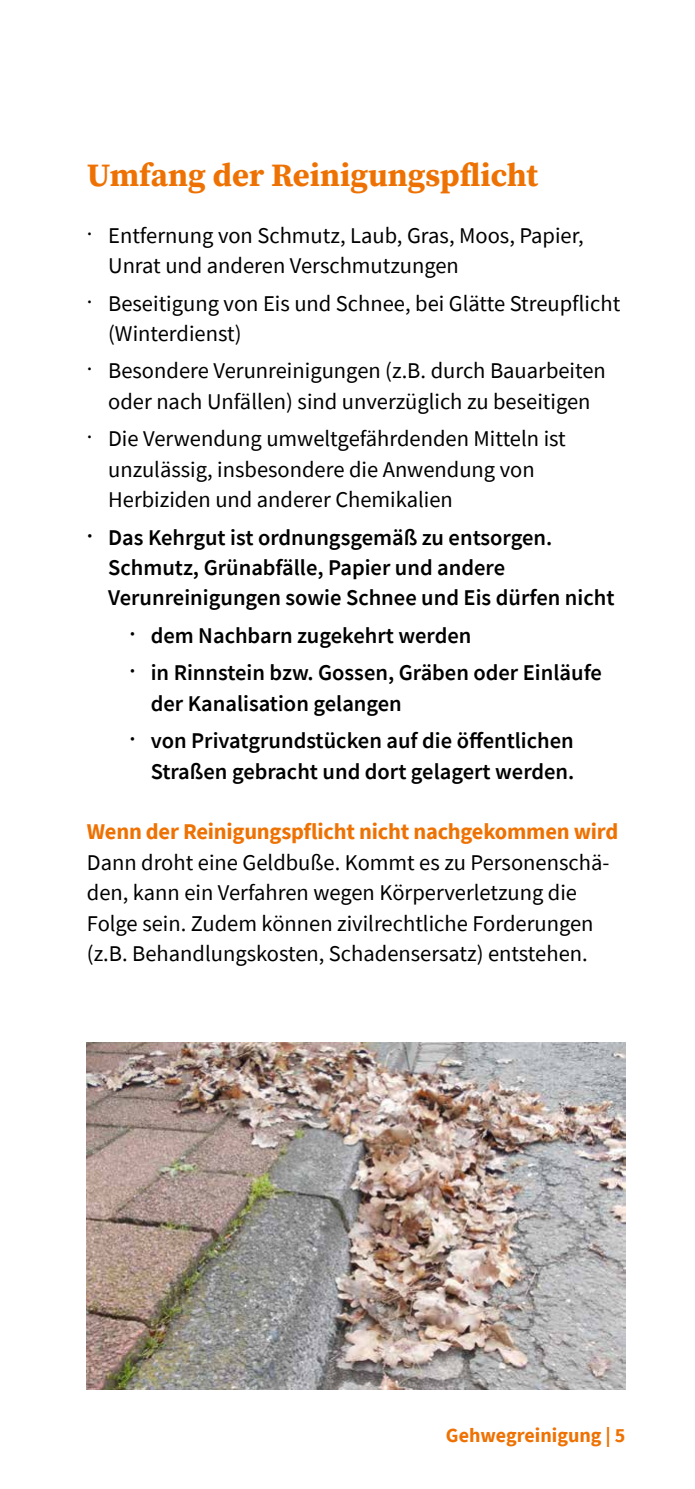
<style>
.page{position:relative;width:695px;height:1489px;background:#fff}
.page>*{position:absolute;margin:0;border:0;box-sizing:border-box;transform-origin:0 0}
.t1{font:700 32.5px "Source Serif Pro";color:#ee7203}
.t2{font:22.5px/30.5px "Source Sans Pro";color:#000}
.t3{font:600 22.5px/30.5px "Source Sans Pro";color:#000}
.t4{font:700 22.5px "Source Sans Pro";letter-spacing:-.01em;color:#ee7203}
.t5{font:700 20px "Source Sans Pro";color:#ee7203}
</style>
<div class="page">
<img style="left:87px;top:1042px;width:538px;height:347px">
<h1 class="t1" style="left:87px;top:153px;width:453px">Umfang der Reinigungspflicht</h1>
<p class="t2" style="left:108px;top:220px;width:477px;text-indent:-21px">· Entfernung von Schmutz, Laub, Gras, Moos, Papier,<br>Unrat und anderen Verschmutzungen</p>
<p class="t2" style="left:108px;top:288px;width:513px;text-indent:-21px">· Beseitigung von Eis und Schnee, bei Glätte Streupflicht (Winterdienst)</p>
<p class="t2" style="left:87px;top:355px;width:520px;text-align:center">· Besondere Verunreinigungen (z.B. durch Bauarbeiten oder nach Unfällen) sind unverzüglich zu beseitigen</p>
<p class="t2" style="left:108px;top:423px;width:459px;text-indent:-21px">· Die Verwendung umweltgefährdenden Mitteln ist unzulässig, insbesondere die Anwendung von<br>Herbiziden und anderer Chemikalien</p>
<p class="t3" style="left:108px;top:521px;width:507px;text-indent:-21px">· Das Kehrgut ist ordnungsgemäß zu entsorgen.<br>Schmutz, Grünabfälle, Papier und andere<br>Verunreinigungen sowie Schnee und Eis dürfen nicht</p>
<p class="t3" style="left:129px;top:616px;width:474px;line-height:37.5px">· dem Nachbarn zugekehrt werden<br>· in Rinnstein bzw. Gossen, Gräben oder Einläufe</p>
<p class="t3" style="left:129px;top:684px;width:446px;line-height:37.5px;text-indent:21px">der Kanalisation gelangen<br>· von Privatgrundstücken auf die öffentlichen</p>
<p class="t3" style="left:151px;top:755px;width:425px">Straßen gebracht und dort gelagert werden.</p>
<p class="t4" style="left:87px;top:816px;width:533px">Wenn der Reinigungspflicht nicht nachgekommen wird</p>
<p class="t2" style="left:87px;top:846px;width:524px">Dann droht eine Geldbuße. Kommt es zu Personenschä&shy;den, kann ein Verfahren wegen Körperverletzung die Folge sein. Zudem können zivilrechtliche Forderungen (z.B. Behandlungskosten, Schadensersatz) entstehen.</p>
<p class="t5" style="left:446px;top:1421px;width:181px">Gehwegreinigung | 5</p>
</div>
